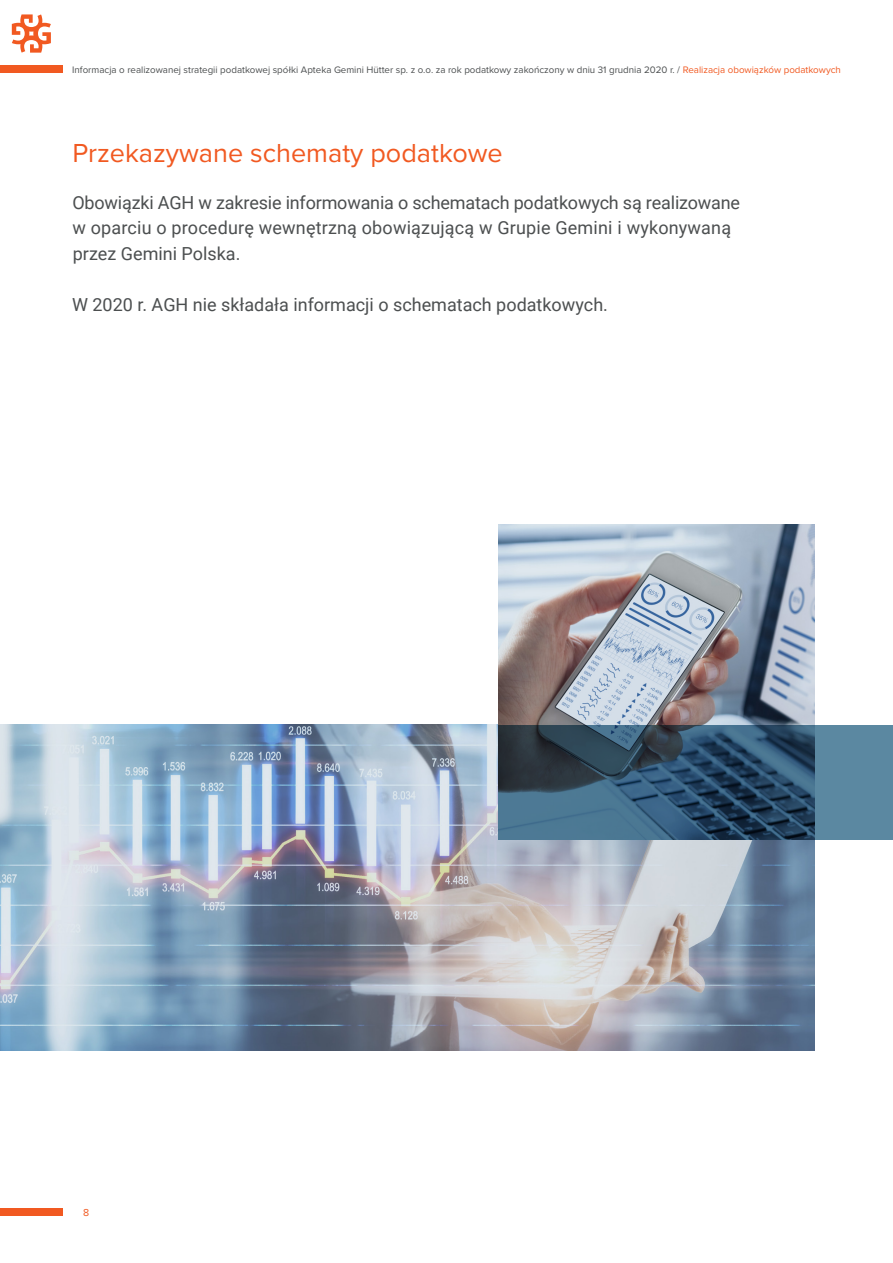
<style>
.page{position:relative;width:893px;height:1263px;background:#fff}
.page>*{position:absolute;margin:0;border:0;box-sizing:border-box;transform-origin:0 0}
.Styl_akapitowy_1{font:27px "Proxima Nova";color:#f15921}
.Styl_akapitowy_1-2{font:18px/25.5px "Roboto";color:#4c4f50}
.t1{font:10.5px "Proxima Nova";color:#f15921}
.Nagłówek{font:9.75px "Proxima Nova";color:#4c4f50}
.s1{color:#f15921}
</style>
<div class="page">
<div style="left:0;top:66px;width:63px;height:7px;background:#f15921"></div>
<div style="left:0;top:1209px;width:63px;height:7px;background:#f15921"></div>
<svg style="left:12px;top:14px;width:39px;height:39px"></svg>
<img style="left:0;top:725px;width:814px;height:326px">
<img style="left:498px;top:524px;width:316px;height:201px">
<svg style="left:498px;top:725px;width:395px;height:114px;background:#3a5b74"></svg>
<p class="Nagłówek" style="left:72px;top:63px;width:770px">Informacja o realizowanej strategii podatkowej spółki Apteka Gemini Hütter sp. z o.o. za rok podatkowy zakończony w dniu 31 grudnia 2020 r. / <span class="s1">Realizacja obowiązków podatkowych</span></p>
<p class="Styl_akapitowy_1" style="left:72px;top:133px;width:432px">Przekazywane schematy podatkowe</p>
<p class="Styl_akapitowy_1-2" style="left:72px;top:189px;width:669px">Obowiązki AGH w zakresie informowania o schematach podatkowych są realizowane w oparciu o procedurę wewnętrzną obowiązującą w Grupie Gemini i wykonywaną przez Gemini Polska.</p>
<p class="Styl_akapitowy_1-2" style="left:72px;top:291px;width:537px">W 2020 r. AGH nie składała informacji o schematach podatkowych.</p>
<p class="t1" style="left:83px;top:1205px;width:8px">8</p>
</div>
